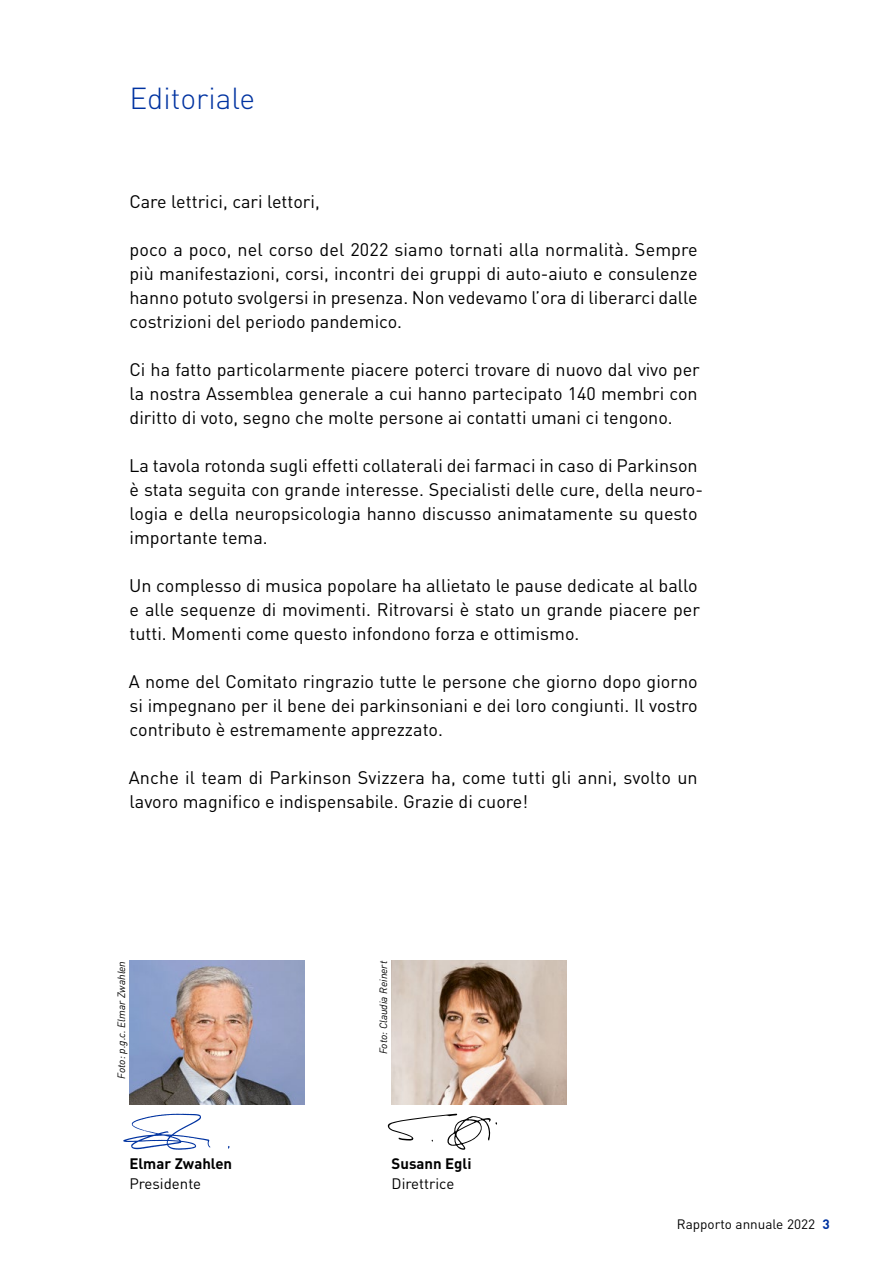
<style>
.page{position:relative;width:893px;height:1263px;background:#fff}
.page>*{position:absolute;margin:0;border:0;box-sizing:border-box;transform-origin:0 0}
.t1{font:300 30px "DIN Pro";color:#0033a1}
.t2{font:18px/24px "DIN Pro";color:#000;text-align:justify}
.t3{font:700 15px "DIN Pro";color:#000}
.t4{font:15px "DIN Pro";color:#000}
.t5{font:13.5px "DIN Pro";color:#000}
.t6{font:italic 10.5px "DIN Pro";color:#000}
.s1{font-weight:700;color:#0033a1}
</style>
<div class="page">
<svg style="left:123px;top:1114px;width:87px;height:36px"></svg>
<img style="left:392px;top:961px;width:175px;height:144px">
<svg style="left:387px;top:1114px;width:110px;height:36px"></svg>
<img style="left:129px;top:961px;width:176px;height:144px">
<p class="t1" style="left:129px;top:78px;width:127px">Editoriale</p>
<p class="t2" style="left:129px;top:189px;width:192px">Care lettrici, cari lettori,</p>
<p class="t2" style="left:130px;top:237px;width:570px">poco a poco, nel corso del 2022 siamo tornati alla normalità. Sempre più manifestazioni, corsi, incontri dei gruppi di auto-aiuto e consulenze hanno potuto svolgersi in presenza. Non vedevamo l’ora di liberarci dalle costrizioni del periodo pandemico.</p>
<p class="t2" style="left:129px;top:357px;width:572px">Ci ha fatto particolarmente piacere poterci trovare di nuovo dal vivo per la nostra Assemblea generale a cui hanno partecipato 140 membri con diritto di voto, segno che molte persone ai contatti umani ci tengono.</p>
<p class="t2" style="left:129px;top:453px;width:575px;text-align:left">La tavola rotonda sugli effetti collaterali dei farmaci in caso di Parkinson è stata seguita con grande interesse. Specialisti delle cure, della neuro&shy;logia e della neuropsicologia hanno discusso animatamente su questo importante tema.</p>
<p class="t2" style="left:129px;top:573px;width:572px;text-align:left">Un complesso di musica popolare ha allietato le pause dedicate al ballo e alle sequenze di movimenti. Ritrovarsi è stato un grande piacere per tutti. Momenti come questo infondono forza e ottimismo.</p>
<p class="t2" style="left:129px;top:669px;width:571px">A nome del Comitato ringrazio tutte le persone che giorno dopo giorno si impegnano per il bene dei parkinsoniani e dei loro congiunti. Il vostro contributo è estremamente apprezzato.</p>
<p class="t2" style="left:129px;top:765px;width:570px">Anche il team di Parkinson Svizzera ha, come tutti gli anni, svolto un lavoro magnifico e indispensabile. Grazie di cuore!</p>
<p class="t6" style="left:115px;top:1078px;width:119px;rotate:-90deg">Foto: p.g.c. Elmar Zwahlen</p>
<p class="t3" style="left:129px;top:1154px;width:104px">Elmar Zwahlen</p>
<p class="t4" style="left:129px;top:1173px;width:73px">Presidente</p>
<p class="t6" style="left:377px;top:1054px;width:95px;rotate:-90deg">Foto: Claudia Reinert</p>
<p class="t3" style="left:392px;top:1154px;width:82px">Susann Egli</p>
<p class="t4" style="left:392px;top:1173px;width:64px">Direttrice</p>
<p class="t5" style="left:677px;top:1215px;width:154px">Rapporto annuale 2022 <span class="s1">3</span></p>
</div>
